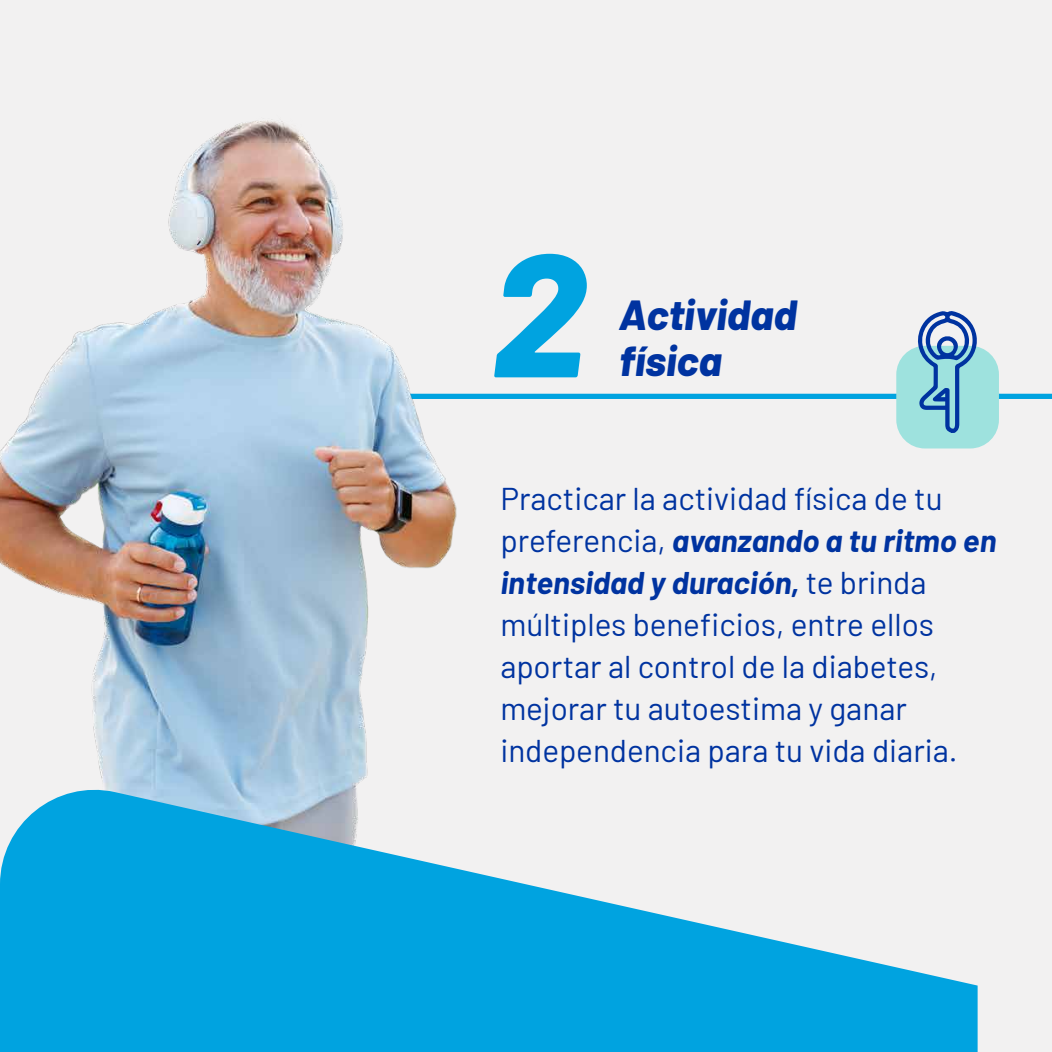
<style>
.page{position:relative;width:1052px;height:1052px;background:#f2f1f1}
.page>*{position:absolute;margin:0;border:0;box-sizing:border-box;transform-origin:0 0}
.t1{font:italic 800 174.47px "Barlow";color:#00a3e0}
.t2{font:italic 800 42px/45.5px "Barlow";color:#0033a0}
.t3{font:31.5px/42px "Barlow";color:#0033a0}
.s1{font-weight:700;font-style:italic}
</style>
<div class="page">
<img style="left:0;top:119px;width:1052px;height:660px">
<svg style="left:0;top:779px;width:977px;height:273px;fill:#00a3e0"></svg>
<div style="left:896px;top:346px;width:103px;height:102px;background:#9ee2de;border-radius:29px"></div>
<svg style="left:914px;top:311px;width:64px;height:122px"></svg>
<h1 class="t1" style="left:490px;top:184px;width:98px">2</h1>
<h2 class="t2" style="left:619px;top:289px;width:179px">Actividad física</h2>
<p class="t3" style="left:500px;top:475px;width:497px">Practicar la actividad física de tu preferencia, <span class="s1">avanzando a tu ritmo en intensidad y duración,</span> te brinda múltiples beneficios, entre ellos aportar al control de la diabetes, mejorar tu autoestima y ganar independencia para tu vida diaria.</p>
</div>
